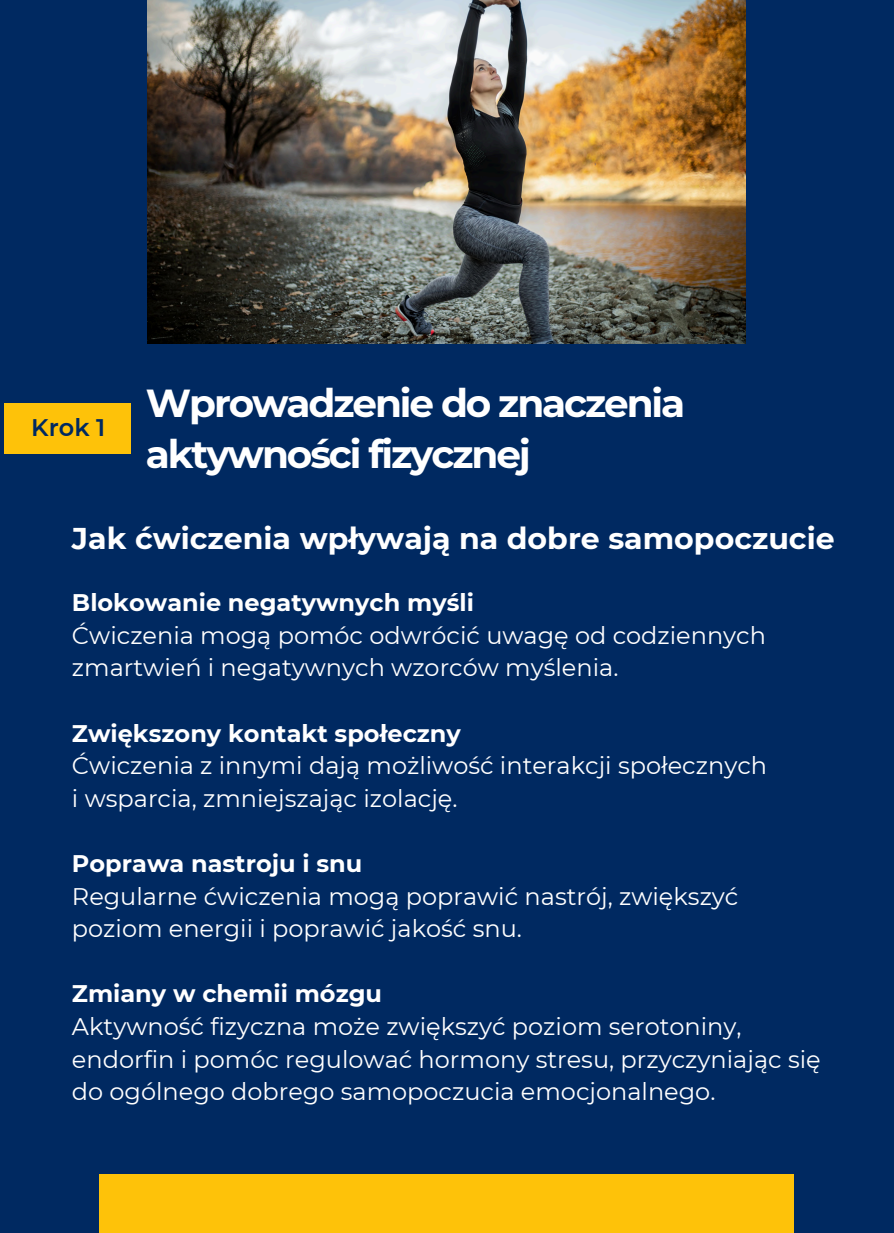
<style>
.page{position:relative;width:894px;height:1233px;background:#fff}
.page>*{position:absolute;margin:0;border:0;box-sizing:border-box;transform-origin:0 0}
.t1{font:700 39px/51.8px "Montserrat";letter-spacing:-.055em;color:#fff}
.t2{font:700 30px "Montserrat";color:#fff}
.t3{font:24px/32.5px "Montserrat";color:#fff}
.t4{font:700 24px "Montserrat";color:#fff}
.t5{font:600 24px "Montserrat";color:#002961}
</style>
<div class="page">
<div style="left:0;top:0;width:893px;height:1233px;background:#002961"></div>
<div style="left:100px;top:1174px;width:693px;height:59px;background:#fec209"></div>
<div style="left:4px;top:403px;width:126px;height:51px;background:#fec209"></div>
<img style="left:147px;top:0;width:598px;height:344px">
<h1 class="t5" style="left:31px;top:413px;width:76px">Krok 1</h1>
<h3 class="t1" style="left:146px;top:377px;width:540px">Wprowadzenie do znaczenia aktywności fizycznej</h3>
<p class="t2" style="left:72px;top:520px;width:764px">Jak ćwiczenia wpływają na dobre samopoczucie</p>
<h2 class="t4" style="left:72px;top:588px;width:403px">Blokowanie negatywnych myśli</h2>
<p class="t3" style="left:72px;top:619px;width:695px">Ćwiczenia mogą pomóc odwrócić uwagę od codziennych zmartwień i negatywnych wzorców myślenia.</p>
<p class="t4" style="left:72px;top:718px;width:390px">Zwiększony kontakt społeczny</p>
<p class="t3" style="left:72px;top:749px;width:696px">Ćwiczenia z innymi dają możliwość interakcji społecznych</p>
<p class="t3" style="left:72px;top:782px;width:387px">i wsparcia, zmniejszając izolację.</p>
<p class="t4" style="left:72px;top:849px;width:292px">Poprawa nastroju i snu</p>
<p class="t3" style="left:72px;top:880px;width:667px">Regularne ćwiczenia mogą poprawić nastrój, zwiększyć poziom energii i poprawić jakość snu.</p>
<p class="t4" style="left:72px;top:979px;width:311px">Zmiany w chemii mózgu</p>
<p class="t3" style="left:72px;top:1010px;width:750px">Aktywność fizyczna może zwiększyć poziom serotoniny, endorfin i pomóc regulować hormony stresu, przyczyniając się do ogólnego dobrego samopoczucia emocjonalnego.</p>
</div>
